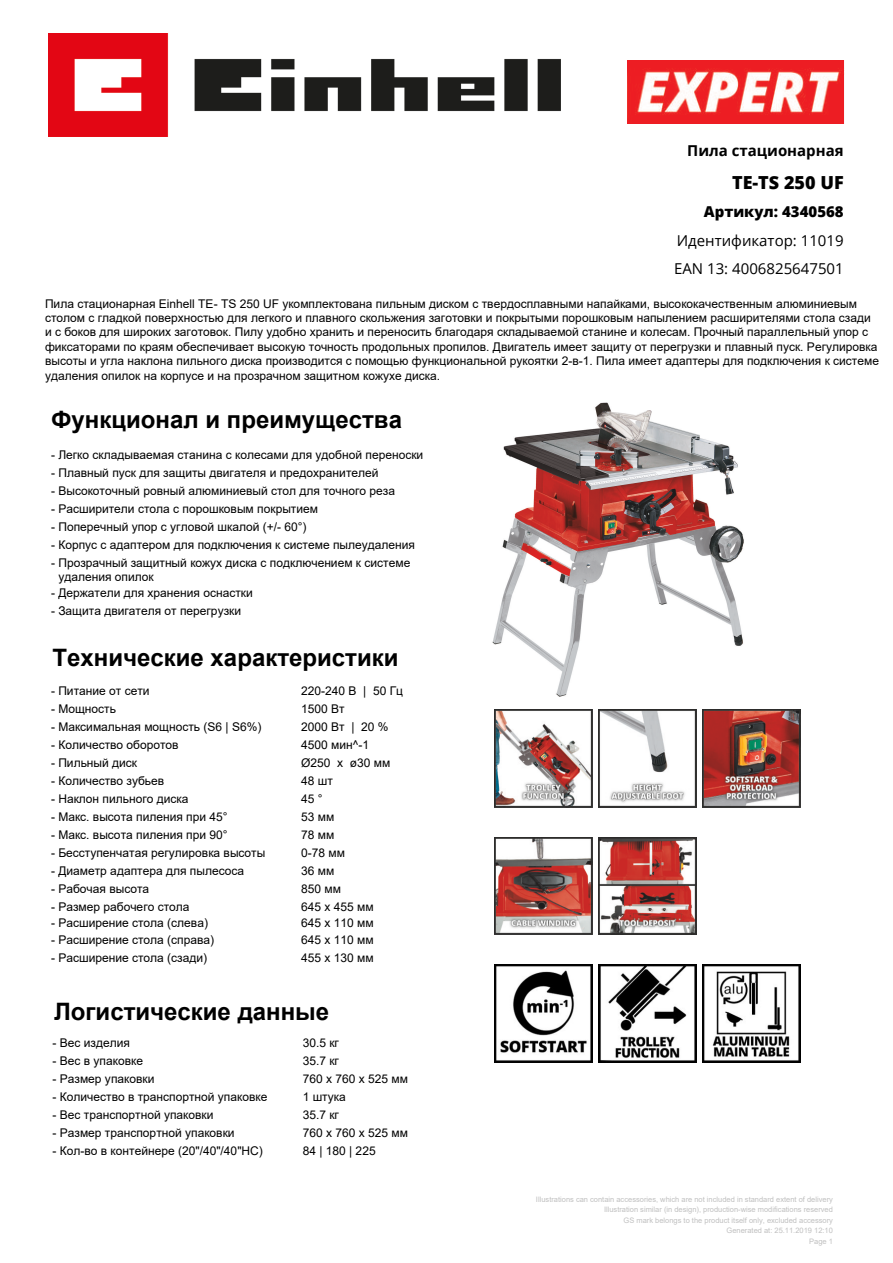
<style>
.page{position:relative;width:893px;height:1263px;background:#fff}
.page>*{position:absolute;margin:0;border:0;box-sizing:border-box;transform-origin:0 0}
.t1{font:700 24px "Arial";color:#000}
.t2{font:800 18px "Open Sans";color:#000}
.t3{font:15px/28.5px "Open Sans";color:#000}
.t4{font:700 15px "Open Sans";color:#000}
.t5{font:800 15px "Open Sans";color:#000}
.t6{font:12px/14.4px "Arial";color:#000}
.t7{font:7.5px/10.5px "Arial";color:#c0c0c0;text-align:right}
</style>
<div class="page">
<img style="left:492px;top:402px;width:252px;height:295px">
<img style="left:494px;top:710px;width:98px;height:97px">
<img style="left:598px;top:710px;width:98px;height:97px">
<img style="left:702px;top:710px;width:98px;height:97px">
<img style="left:494px;top:837px;width:98px;height:98px">
<img style="left:598px;top:837px;width:98px;height:98px">
<img style="left:494px;top:964px;width:98px;height:98px">
<img style="left:598px;top:964px;width:98px;height:98px">
<img style="left:702px;top:964px;width:98px;height:98px">
<img style="left:48px;top:33px;width:513px;height:104px">
<img style="left:627px;top:61px;width:217px;height:63px">
<p class="t4" style="left:687px;top:140px;width:158px">Пила стационарная</p>
<h2 class="t2" style="left:732px;top:169px;width:113px">TE-TS 250 UF</h2>
<p class="t5" style="left:703px;top:200px;width:141px">Артикул: 4340568</p>
<p class="t3" style="left:674px;top:226px;width:171px">Идентификатор: 11019<br>EAN 13: 4006825647501</p>
<p class="t6" style="left:45px;top:296px;width:835px">Пила стационарная Einhell TE- TS 250 UF укомплектована пильным диском с твердосплавными напайками, высококачественным алюминиевым столом с гладкой поверхностью для легкого и плавного скольжения заготовки и покрытыми порошковым напылением расширителями стола сзади и с боков для широких заготовок. Пилу удобно хранить и переносить благодаря складываемой станине и колесам. Прочный параллельный упор с фиксаторами по краям обеспечивает высокую точность продольных пропилов. Двигатель имеет защиту от перегрузки и плавный пуск. Регулировка высоты и угла наклона пильного диска производится с помощью функциональной рукоятки 2-в-1. Пила имеет адаптеры для подключения к системе удаления опилок на корпусе и на прозрачном защитном кожухе диска.</p>
<h1 class="t1" style="left:51px;top:402px;width:352px">Функционал и преимущества</h1>
<p class="t6" style="left:51px;top:448px;width:374px">- Легко складываемая станина с колесами для удобной переноски</p>
<p class="t6" style="left:51px;top:466px;width:329px">- Плавный пуск для защиты двигателя и предохранителей</p>
<p class="t6" style="left:51px;top:484px;width:345px">- Высокоточный ровный алюминиевый стол для точного реза</p>
<p class="t6" style="left:51px;top:502px;width:268px">- Расширители стола с порошковым покрытием</p>
<p class="t6" style="left:51px;top:520px;width:257px">- Поперечный упор с угловой шкалой (+/- 60°)</p>
<p class="t6" style="left:51px;top:538px;width:365px">- Корпус с адаптером для подключения к системе пылеудаления</p>
<p class="t6" style="left:58px;top:556px;width:353px;text-indent:-7px">- Прозрачный защитный кожух диска с подключением к системе удаления опилок</p>
<p class="t6" style="left:51px;top:586px;width:203px">- Держатели для хранения оснастки</p>
<p class="t6" style="left:51px;top:604px;width:192px">- Защита двигателя от перегрузки</p>
<h1 class="t1" style="left:52px;top:641px;width:347px">Технические характеристики</h1>
<p class="t6" style="left:51px;top:683px;width:100px">- Питание от сети</p>
<p class="t6" style="left:301px;top:683px;width:103px">220-240 В | 50 Гц</p>
<p class="t6" style="left:51px;top:701px;width:66px">- Мощность</p>
<p class="t6" style="left:301px;top:701px;width:45px">1500 Вт</p>
<p class="t6" style="left:51px;top:719px;width:212px">- Максимальная мощность (S6 | S6%)</p>
<p class="t6" style="left:301px;top:719px;width:89px">2000 Вт | 20 %</p>
<p class="t6" style="left:51px;top:737px;width:129px">- Количество оборотов</p>
<p class="t6" style="left:301px;top:737px;width:69px">4500 мин^-1</p>
<p class="t6" style="left:51px;top:755px;width:88px">- Пильный диск</p>
<p class="t6" style="left:301px;top:755px;width:91px">Ø250 x ø30 мм</p>
<p class="t6" style="left:51px;top:773px;width:115px">- Количество зубьев</p>
<p class="t6" style="left:301px;top:773px;width:33px">48 шт</p>
<p class="t6" style="left:51px;top:791px;width:139px">- Наклон пильного диска</p>
<p class="t6" style="left:301px;top:791px;width:23px">45 °</p>
<p class="t6" style="left:51px;top:809px;width:178px">- Макс. высота пиления при 45°</p>
<p class="t6" style="left:301px;top:809px;width:35px">53 мм</p>
<p class="t6" style="left:51px;top:827px;width:178px">- Макс. высота пиления при 90°</p>
<p class="t6" style="left:301px;top:827px;width:35px">78 мм</p>
<p class="t6" style="left:51px;top:845px;width:216px">- Бесступенчатая регулировка высоты</p>
<p class="t6" style="left:301px;top:845px;width:45px">0-78 мм</p>
<p class="t6" style="left:51px;top:863px;width:194px">- Диаметр адаптера для пылесоса</p>
<p class="t6" style="left:301px;top:863px;width:35px">36 мм</p>
<p class="t6" style="left:51px;top:881px;width:100px">- Рабочая высота</p>
<p class="t6" style="left:301px;top:881px;width:41px">850 мм</p>
<p class="t6" style="left:51px;top:899px;width:140px">- Размер рабочего стола</p>
<p class="t6" style="left:301px;top:899px;width:74px">645 x 455 мм</p>
<p class="t6" style="left:51px;top:916px;width:158px">- Расширение стола (слева)</p>
<p class="t6" style="left:301px;top:916px;width:74px">645 x 110 мм</p>
<p class="t6" style="left:51px;top:932px;width:165px">- Расширение стола (справа)</p>
<p class="t6" style="left:301px;top:932px;width:74px">645 x 110 мм</p>
<p class="t6" style="left:51px;top:950px;width:158px">- Расширение стола (сзади)</p>
<p class="t6" style="left:301px;top:950px;width:74px">455 x 130 мм</p>
<h1 class="t1" style="left:54px;top:994px;width:276px">Логистические данные</h1>
<p class="t6" style="left:52px;top:1036px;width:79px">- Вес изделия</p>
<p class="t6" style="left:303px;top:1036px;width:38px">30.5 кг</p>
<p class="t6" style="left:52px;top:1054px;width:92px">- Вес в упаковке</p>
<p class="t6" style="left:303px;top:1054px;width:38px">35.7 кг</p>
<p class="t6" style="left:52px;top:1072px;width:103px">- Размер упаковки</p>
<p class="t6" style="left:303px;top:1072px;width:107px">760 x 760 x 525 мм</p>
<p class="t6" style="left:52px;top:1090px;width:216px">- Количество в транспортной упаковке</p>
<p class="t6" style="left:303px;top:1090px;width:45px">1 штука</p>
<p class="t6" style="left:52px;top:1108px;width:162px">- Вес транспортной упаковки</p>
<p class="t6" style="left:303px;top:1108px;width:38px">35.7 кг</p>
<p class="t6" style="left:52px;top:1126px;width:184px">- Размер транспортной упаковки</p>
<p class="t6" style="left:303px;top:1126px;width:107px">760 x 760 x 525 мм</p>
<p class="t6" style="left:52px;top:1144px;width:212px">- Кол-во в контейнере (20"/40"/40"HC)</p>
<p class="t6" style="left:303px;top:1144px;width:74px">84 | 180 | 225</p>
<p class="t7" style="left:536px;top:1194px;width:298px">Illustrations can contain accessories, which are not included in standard extent of delivery Illustration similar (in design), production-wise modifications reserved<br>GS mark belongs to the product itself only, excluded accessory<br>Generated at: 25.11.2019 12:10<br>Page 1</p>
</div>
